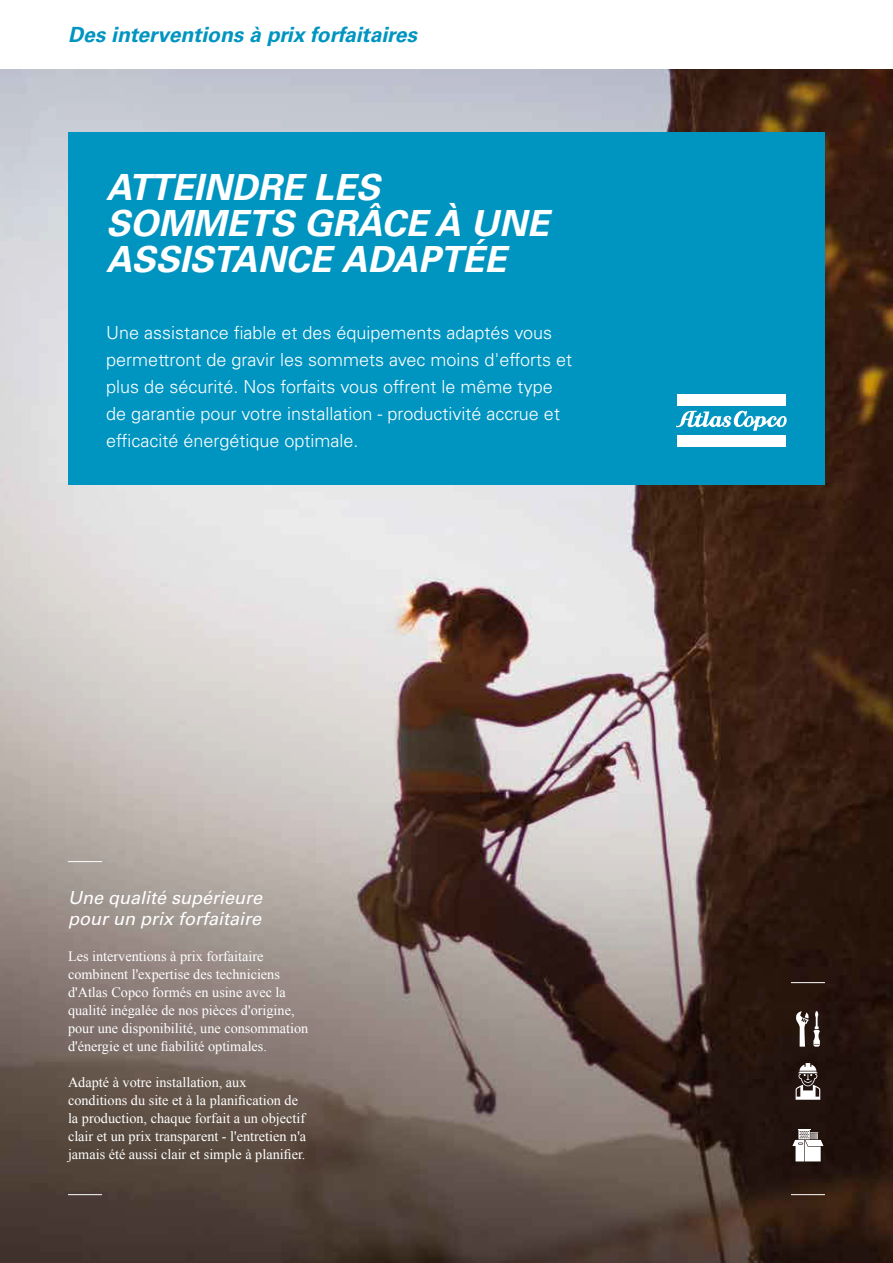
<style>
.page{position:relative;width:893px;height:1263px;background:#fff}
.page>*{position:absolute;margin:0;border:0;box-sizing:border-box;transform-origin:0 0}
.t1{font:italic 700 36px/36px "Univers LT Std";color:#fff}
.t2{font:italic 700 21px "Univers LT Std";color:#0095c1}
.t3{font:300 18px/27px "Univers LT Std";color:#fff}
.t4{font:italic 18px/21px "Univers LT Std";color:#fff}
.t5{font:14.25px/18px "Times New Roman";color:#fff}
</style>
<div class="page">
<img style="left:0;top:69px;width:893px;height:1194px">
<div style="left:68px;top:132px;width:757px;height:353px;background:#0095c1"></div>
<div style="left:677px;top:394px;width:109px;height:11px;background:#fff"></div>
<div style="left:677px;top:435px;width:109px;height:11px;background:#fff"></div>
<svg style="left:676px;top:410px;width:111px;height:21px"></svg>
<hr style="left:68px;top:861px;width:34px;height:1px;background:#fff">
<hr style="left:68px;top:1194px;width:34px;height:1px;background:#fff">
<svg style="left:792px;top:1129px;width:31px;height:32px"></svg>
<svg style="left:796px;top:1063px;width:24px;height:37px"></svg>
<svg style="left:795px;top:1011px;width:25px;height:36px"></svg>
<hr style="left:791px;top:982px;width:34px;height:1px;background:#fff">
<hr style="left:791px;top:1194px;width:34px;height:1px;background:#fff">
<h2 class="t2" style="left:68px;top:22px;width:350px">Des interventions à prix forfaitaires</h2>
<h1 class="t1" style="left:106px;top:170px;width:444px">ATTEINDRE LES<br>SOMMETS GRÂCE À UNE<br>ASSISTANCE ADAPTÉE</h1>
<p class="t3" style="left:106px;top:319px;width:467px">Une assistance fiable et des équipements adaptés vous permettront de gravir les sommets avec moins d'efforts et plus de sécurité. Nos forfaits vous offrent le même type de garantie pour votre installation - productivité accrue et efficacité énergétique optimale.</p>
<p class="t4" style="left:68px;top:887px;width:196px">Une qualité supérieure pour un prix forfaitaire</p>
<p class="t5" style="left:68px;top:947px;width:242px">Les interventions à prix forfaitaire combinent l'expertise des techniciens d'Atlas Copco formés en usine avec la qualité inégalée de nos pièces d'origine, pour une disponibilité, une consommation d'énergie et une fiabilité optimales.</p>
<p class="t5" style="left:68px;top:1073px;width:240px">Adapté à votre installation, aux conditions du site et à la planification de la production, chaque forfait a un objectif clair et un prix transparent - l'entretien n'a jamais été aussi clair et simple à planifier.</p>
</div>
